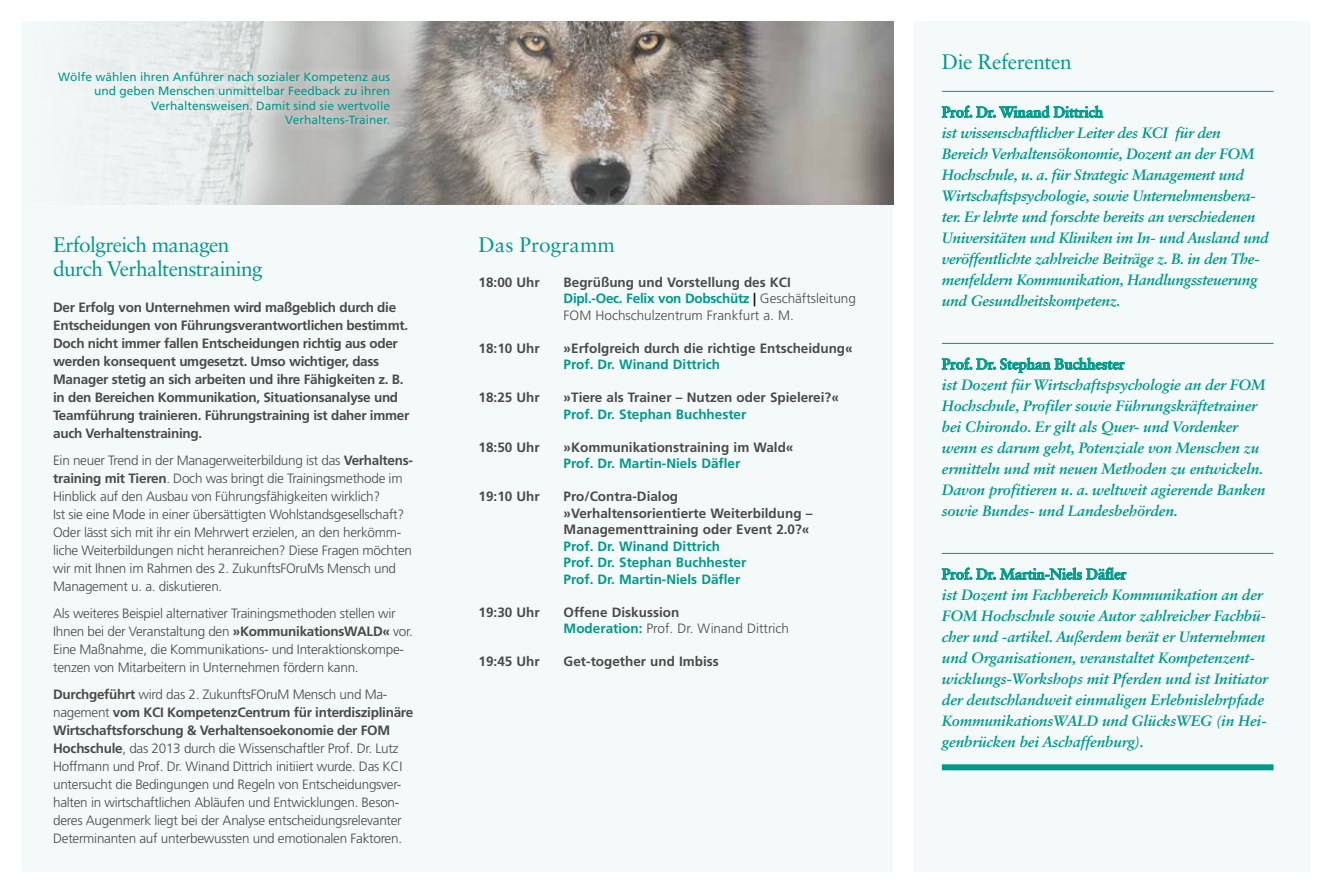
<style>
.page{position:relative;width:1331px;height:893px;background:#fff}
.page>*{position:absolute;margin:0;border:0;box-sizing:border-box;transform-origin:0 0}
.t1{font:21px/24px "Sabon LT Std";letter-spacing:-.03em;color:#00998a}
.t2{font:21px "Sabon LT Std";color:#00998a}
.t3{font:italic 700 15px/21px "Sabon LT Std";letter-spacing:-.01em;color:#00998a}
.t4{font:700 15px "Sabon LT Std";letter-spacing:-.01em;color:#00998a}
.t5{font:300 13.5px/18px "Frutiger LT Std";letter-spacing:-.02em;color:#4a4a49}
.t6{font:700 13.5px/18px "Frutiger LT Std";letter-spacing:-.02em;color:#4a4a49}
.t7{font:700 13.5px/16.5px "Frutiger LT Std";color:#4a4a49}
.t8{font:300 13.5px/16.5px "Frutiger LT Std";color:#4a4a49}
.t9{font:700 13.5px/16.5px "Frutiger LT Std";color:#00998a}
.t10{font:12px/14.4px "Frutiger LT Std";color:#00998a;text-align:right}
.s1{font-weight:700}
.s2{font-weight:700;color:#00998a}
.s3{font-weight:700;color:#000}
</style>
<div class="page">
<div style="left:21px;top:21px;width:872px;height:851px;background:#f3faf9"></div>
<div style="left:914px;top:21px;width:396px;height:851px;background:#f3faf9"></div>
<hr style="left:942px;top:91px;width:331px;height:1px;background:#00998a">
<hr style="left:942px;top:343px;width:331px;height:1px;background:#00998a">
<hr style="left:942px;top:553px;width:331px;height:1px;background:#00998a">
<div style="left:942px;top:764px;width:331px;height:6px;background:#00998a"></div>
<svg style="left:942px;top:105px;width:161px;height:13px"></svg>
<svg style="left:942px;top:357px;width:183px;height:16px"></svg>
<svg style="left:942px;top:567px;width:184px;height:13px"></svg>
<img style="left:83px;top:21px;width:810px;height:183px">
<div style="left:50px;top:63px;width:349px;height:70px;background:#fff;opacity:.83"></div>
<p class="t10" style="left:58px;top:70px;width:333px">Wölfe wählen ihren Anführer nach sozialer Kompetenz aus und geben Menschen unmittelbar Feedback zu ihren Verhaltensweisen. Damit sind sie wertvolle Verhaltens-Trainer.</p>
<h1 class="t1" style="left:53px;top:233px;width:211px">Erfolgreich managen durch Verhaltenstraining</h1>
<p class="t6" style="left:53px;top:299px;width:358px">Der Erfolg von Unternehmen wird maßgeblich durch die Entscheidungen von Führungsverantwortlichen bestimmt.<br>Doch nicht immer fallen Entscheidungen richtig aus oder werden konsequent umgesetzt. Umso wichtiger, dass Manager stetig an sich arbeiten und ihre Fähigkeiten z. B. in den Bereichen Kommunikation, Situationsanalyse und Teamführung trainieren. Führungstraining ist daher immer auch Verhaltenstraining.</p>
<p class="t5" style="left:53px;top:452px;width:361px">Ein neuer Trend in der Managerweiterbildung ist das <span class="s1">Verhaltens&shy;training mit Tieren</span>. Doch was bringt die Trainingsmethode im Hinblick auf den Ausbau von Führungsfähigkeiten wirklich?<br>Ist sie eine Mode in einer übersättigten Wohlstandsgesellschaft?<br>Oder lässt sich mit ihr ein Mehrwert erzielen, an den herkömm&shy;liche Weiterbildungen nicht heranreichen? Diese Fragen möchten wir mit Ihnen im Rahmen des 2. ZukunftsFOruMs Mensch und Management u. a. diskutieren.</p>
<p class="t5" style="left:53px;top:605px;width:361px">Als weiteres Beispiel alternativer Trainingsmethoden stellen wir Ihnen bei der Veranstaltung den <span class="s1">»KommunikationsWALD«</span> vor.<br>Eine Maßnahme, die Kommunikations- und Interaktionskompe&shy;tenzen von Mitarbeitern in Unternehmen fördern kann.</p>
<p class="t5" style="left:53px;top:686px;width:362px"><span class="s1">Durchgeführt</span> wird das 2. ZukunftsFOruM Mensch und Ma&shy;nagement <span class="s1">vom KCI KompetenzCentrum für interdisziplinäre Wirtschaftsforschung &amp; Verhaltensoekonomie der FOM Hochschule</span>, das 2013 durch die Wissenschaftler Prof. Dr. Lutz Hoffmann und Prof. Dr. Winand Dittrich initiiert wurde. Das KCI untersucht die Bedingungen und Regeln von Entscheidungsver&shy;halten in wirtschaftlichen Abläufen und Entwicklungen. Beson&shy;deres Augenmerk liegt bei der Analyse entscheidungsrelevanter Determinanten auf unterbewussten und emotionalen Faktoren.</p>
<h1 class="t2" style="left:479px;top:232px;width:138px">Das Programm</h1>
<p class="t6" style="left:479px;top:273px;width:63px">18:00 Uhr</p>
<p class="t8" style="left:564px;top:274px;width:294px"><span class="s1">Begrüßung und Vorstellung des KCI<br></span><span class="s2">Dipl.-Oec. Felix von Dobschütz</span> <span class="s3">|</span> Geschäftsleitung<br>FOM Hochschulzentrum Frankfurt a. M.</p>
<p class="t6" style="left:479px;top:339px;width:63px">18:10 Uhr</p>
<p class="t7" style="left:564px;top:340px;width:291px">»Erfolgreich durch die richtige Entscheidung«</p>
<p class="t9" style="left:564px;top:356px;width:158px">Prof. Dr. Winand Dittrich</p>
<p class="t6" style="left:479px;top:389px;width:63px">18:25 Uhr</p>
<p class="t7" style="left:564px;top:389px;width:277px">»Tiere als Trainer – Nutzen oder Spielerei?«</p>
<p class="t9" style="left:564px;top:406px;width:184px">Prof. Dr. Stephan Buchhester</p>
<p class="t6" style="left:479px;top:438px;width:63px">18:50 Uhr</p>
<p class="t7" style="left:564px;top:439px;width:231px">»Kommunikationstraining im Wald«</p>
<p class="t9" style="left:564px;top:455px;width:178px">Prof. Dr. Martin-Niels Däfler</p>
<p class="t6" style="left:479px;top:488px;width:63px">19:10 Uhr</p>
<p class="t7" style="left:564px;top:488px;width:250px">Pro/Contra-Dialog »Verhaltensorientierte Weiterbildung –<br>Managementtraining oder Event 2.0?«</p>
<p class="t9" style="left:564px;top:538px;width:184px">Prof. Dr. Winand Dittrich<br>Prof. Dr. Stephan Buchhester<br>Prof. Dr. Martin-Niels Däfler</p>
<p class="t6" style="left:479px;top:603px;width:63px">19:30 Uhr</p>
<p class="t8" style="left:564px;top:604px;width:227px"><span class="s1">Offene Diskussion<br></span><span class="s2">Moderation:</span> Prof. Dr. Winand Dittrich</p>
<p class="t6" style="left:479px;top:653px;width:63px">19:45 Uhr</p>
<p class="t7" style="left:564px;top:653px;width:157px">Get-together und Imbiss</p>
<h1 class="t1" style="left:942px;top:50px;width:131px">Die Referenten</h1>
<p class="t4" style="left:942px;top:103px;width:163px">Prof. Dr. Winand Dittrich</p>
<p class="t3" style="left:942px;top:122px;width:328px">ist wissenschaftlicher Leiter des KCI für den Bereich Verhaltensökonomie, Dozent an der FOM Hochschule, u. a. für Strategic Management und Wirtschaftspsychologie, sowie Unternehmensbera&shy;ter. Er lehrte und forschte bereits an verschiedenen Universitäten und Kliniken im In- und Ausland und veröffentlichte zahlreiche Beiträge z. B. in den The&shy;menfeldern Kommunikation, Handlungssteuerung und Gesundheitskompetenz.</p>
<p class="t4" style="left:942px;top:355px;width:184px">Prof. Dr. Stephan Buchhester</p>
<p class="t3" style="left:942px;top:374px;width:325px">ist Dozent für Wirtschaftspsychologie an der FOM Hochschule, Profiler sowie Führungskräftetrainer bei Chirondo. Er gilt als Quer- und Vordenker wenn es darum geht, Potenziale von Menschen zu ermitteln und mit neuen Methoden zu entwickeln.<br>Davon profitieren u. a. weltweit agierende Banken sowie Bundes- und Landesbehörden.</p>
<p class="t4" style="left:942px;top:565px;width:186px">Prof. Dr. Martin-Niels Däfler</p>
<p class="t3" style="left:942px;top:584px;width:328px">ist Dozent im Fachbereich Kommunikation an der FOM Hochschule sowie Autor zahlreicher Fachbü&shy;cher und -artikel. Außerdem berät er Unternehmen und Organisationen, veranstaltet Kompetenzent&shy;wicklungs-Workshops mit Pferden und ist Initiator der deutschlandweit einmaligen Erlebnislehrpfade KommunikationsWALD und GlücksWEG (in Hei&shy;genbrücken bei Aschaffenburg).</p>
</div>
